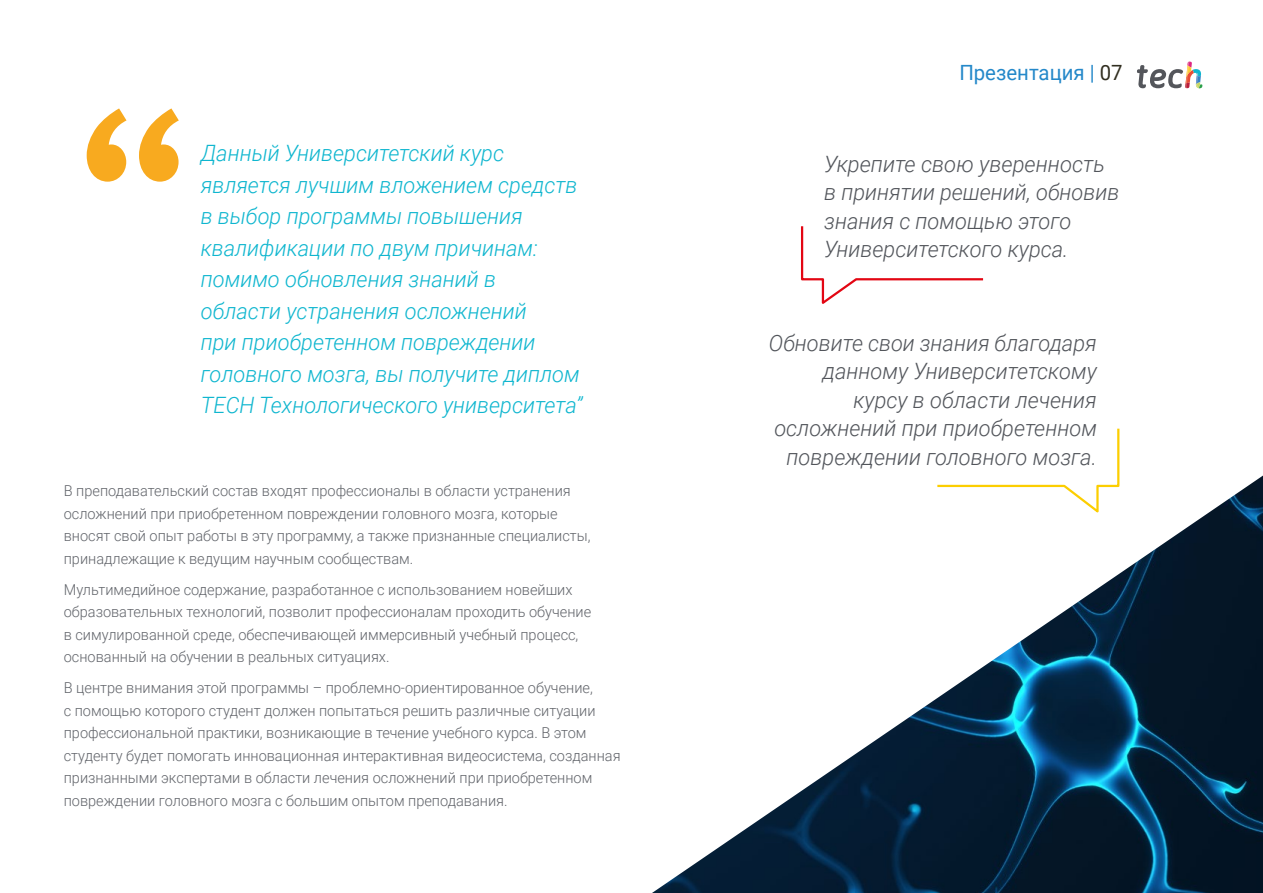
<style>
.page{position:relative;width:1263px;height:893px;background:#fff}
.page>*{position:absolute;margin:0;border:0;box-sizing:border-box;transform-origin:0 0}
.t1{font:italic 300 22.5px/31.5px "Roboto";color:#0fb6cf}
.t2{font:italic 300 22.5px/28.5px "Roboto";color:#52555b}
.t3{font:21px "Roboto";color:#2488c9}
.t4{font:300 15px/22.5px "Roboto";color:#61646a}
.s1{color:#312e20}
</style>
<div class="page">
<svg style="left:87px;top:108px;width:92px;height:74px"></svg>
<img style="left:652px;top:476px;width:611px;height:417px">
<svg style="left:801px;top:226px;width:183px;height:78px"></svg>
<svg style="left:1137px;top:62px;width:65px;height:27px"></svg>
<svg style="left:935px;top:428px;width:185px;height:88px"></svg>
<h2 class="t3" style="left:959px;top:57px;width:165px">Презентация | <span class="s1">07</span></h2>
<p class="t1" style="left:201px;top:137px;width:383px">Данный Университетский курс является лучшим вложением средств в выбор программы повышения квалификации по двум причинам: помимо обновления знаний в<br>области устранения осложнений<br>при приобретенном повреждении головного мозга, вы получите диплом<br>TECH Технологического университета”</p>
<h1 class="t2" style="left:824px;top:148px;width:297px">Укрепите свою уверенность в принятии решений, обновив знания с помощью этого<br>Университетского курса.</h1>
<h1 class="t2" style="left:769px;top:327px;width:329px;text-align:right">Обновите свои знания благодаря данному Университетскому курсу в области лечения осложнений при приобретенном повреждении головного мозга.</h1>
<p class="t4" style="left:64px;top:479px;width:528px">В преподавательский состав входят профессионалы в области устранения осложнений при приобретенном повреждении головного мозга, которые вносят свой опыт работы в эту программу, а также признанные специалисты, принадлежащие к ведущим научным сообществам.</p>
<p class="t4" style="left:64px;top:577px;width:529px">Мультимедийное содержание, разработанное с использованием новейших образовательных технологий, позволит профессионалам проходить обучение в симулированной среде, обеспечивающей иммерсивный учебный процесс, основанный на обучении в реальных ситуациях.</p>
<p class="t4" style="left:64px;top:676px;width:558px">В центре внимания этой программы – проблемно-ориентированное обучение,<br>с помощью которого студент должен попытаться решить различные ситуации профессиональной практики, возникающие в течение учебного курса. В этом студенту будет помогать инновационная интерактивная видеосистема, созданная признанными экспертами в области лечения осложнений при приобретенном повреждении головного мозга с большим опытом преподавания.</p>
</div>
